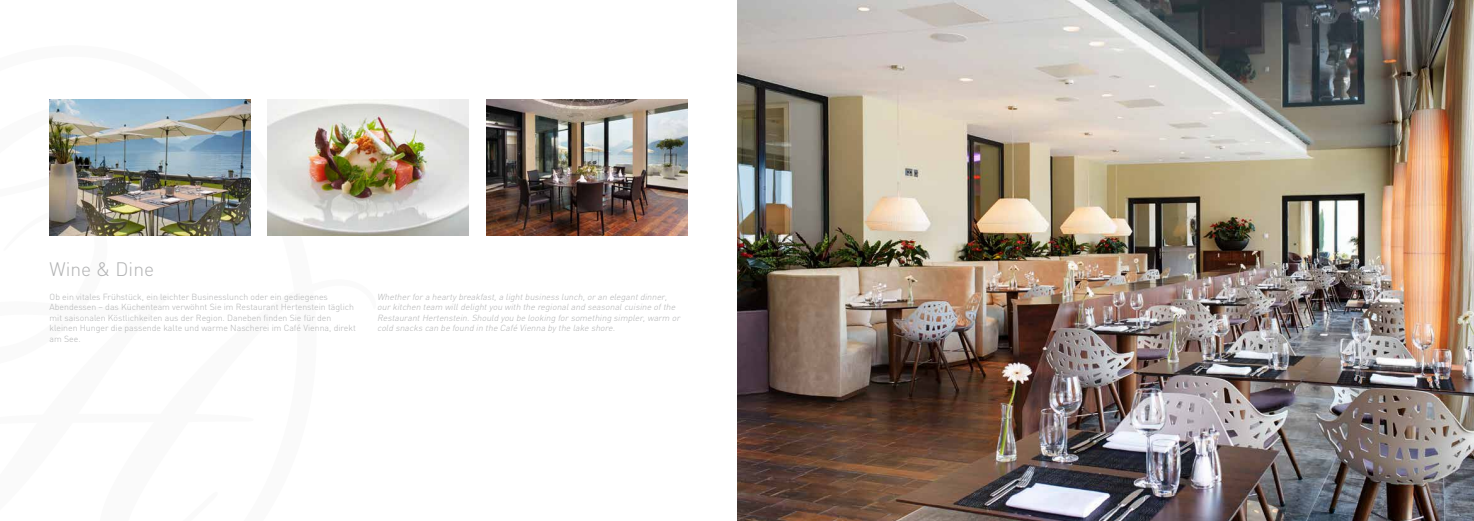
<style>
.page{position:relative;width:1474px;height:521px;background:#fff}
.page>*{position:absolute;margin:0;border:0;box-sizing:border-box;transform-origin:0 0}
.t1{font:300 19.25px "DIN";color:#b1b2b3}
.t2{font:300 8.75px/10.5px "DIN";color:#b1b2b3}
.t3{font:italic 300 8.75px/10.5px "DIN";color:#b1b2b3}
</style>
<div class="page">
<img style="left:737px;top:0;width:736px;height:521px">
<img style="left:268px;top:99px;width:201px;height:137px">
<img style="left:50px;top:99px;width:201px;height:137px">
<img style="left:486px;top:99px;width:201px;height:137px">
<h1 class="t1" style="left:50px;top:256px;width:106px">Wine &amp; Dine</h1>
<p class="t2" style="left:50px;top:291px;width:308px">Ob ein vitales Frühstück, ein leichter Businesslunch oder ein gediegenes Abendessen – das Küchenteam verwöhnt Sie im Restaurant Hertenstein täglich mit saisonalen Köstlichkeiten aus der Region. Daneben finden Sie für den kleinen Hunger die passende kalte und warme Nascherei im Café Vienna, direkt am See.</p>
<p class="t3" style="left:377px;top:291px;width:306px">Whetherfora heartybreakfast,a lightbusiness lunch,oran elegantdinner, ourkitchen team willdelightyou with the regionaland seasonalcuisine ofthe RestaurantHertenstein.Should you be looking forsomething simpler,warm or cold snacks can be found in the Café Vienna bythe lake shore.</p>
</div>
